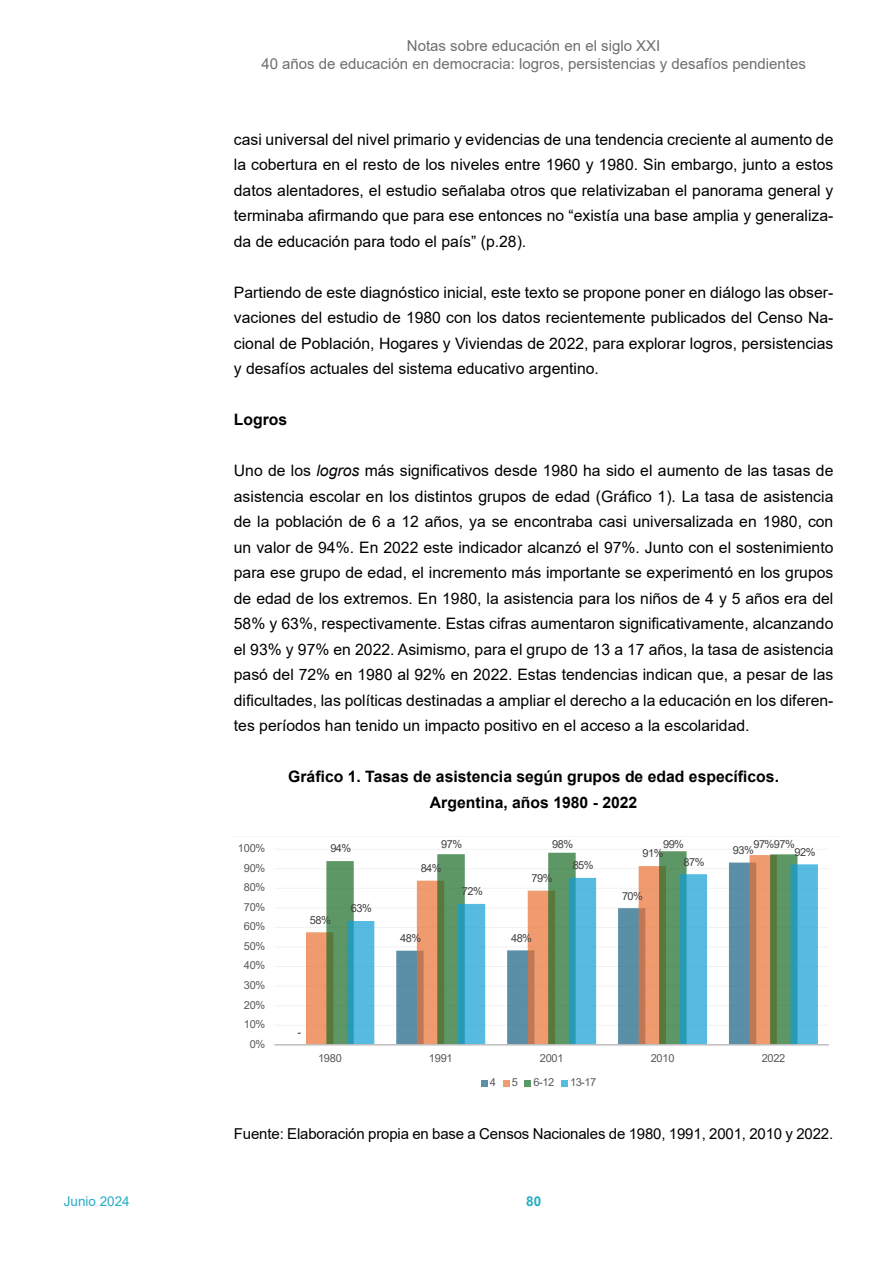
<style>
.page{position:relative;width:893px;height:1263px;background:#fff}
.page>*{position:absolute;margin:0;border:0;box-sizing:border-box;transform-origin:0 0}
.t1{font:15.75px/25.5px "Arial";color:#000;text-align:justify}
.t2{font:700 15.75px/25.5px "Arial";color:#000;text-align:center}
.t3{font:15px/18px "Arial";color:#6d6e71;text-align:center}
.t4{font:15px "Arial";letter-spacing:-.01em;color:#000}
.t5{font:13.5px "Arial";color:#26adc4}
.t6{font:700 13.5px "Arial";color:#26adc4}
.t7{font:11.1px "Arial";letter-spacing:-.025em;color:#595959}
.t8{font:11.1px "Arial";letter-spacing:-.05em;color:#404040}
.s1{font-style:italic}
</style>
<div class="page">
<svg style="left:274px;top:851px;width:555px;height:236px"></svg>
<p class="t3" style="left:261px;top:37px;width:546px">Notas sobre educación en el siglo XXI<br>40 años de educación en democracia: logros, persistencias y desafíos pendientes</p>
<p class="t1" style="left:234px;top:126px;width:601px">casi universal del nivel primario y evidencias de una tendencia creciente al aumento de la cobertura en el resto de los niveles entre 1960 y 1980. Sin embargo, junto a estos datos alentadores, el estudio señalaba otros que relativizaban el panorama general y terminaba afirmando que para ese entonces no “existía una base amplia y generaliza&shy;da de educación para todo el país” (p.28).</p>
<p class="t1" style="left:234px;top:279px;width:601px">Partiendo de este diagnóstico inicial, este texto se propone poner en diálogo las obser&shy;vaciones del estudio de 1980 con los datos recientemente publicados del Censo Na&shy;cional de Población, Hogares y Viviendas de 2022, para explorar logros, persistencias y desafíos actuales del sistema educativo argentino.</p>
<p class="t2" style="left:234px;top:407px;width:55px">Logros</p>
<p class="t1" style="left:234px;top:458px;width:601px">Uno de los <span class="s1">logros</span> más significativos desde 1980 ha sido el aumento de las tasas de asistencia escolar en los distintos grupos de edad (Gráfico 1). La tasa de asistencia de la población de 6 a 12 años, ya se encontraba casi universalizada en 1980, con un valor de 94%. En 2022 este indicador alcanzó el 97%. Junto con el sostenimiento para ese grupo de edad, el incremento más importante se experimentó en los grupos de edad de los extremos. En 1980, la asistencia para los niños de 4 y 5 años era del 58% y 63%, respectivamente. Estas cifras aumentaron significativamente, alcanzando el 93% y 97% en 2022. Asimismo, para el grupo de 13 a 17 años, la tasa de asistencia pasó del 72% en 1980 al 92% en 2022. Estas tendencias indican que, a pesar de las dificultades, las políticas destinadas a ampliar el derecho a la educación en los diferen&shy;tes períodos han tenido un impacto positivo en el acceso a la escolaridad.</p>
<p class="t2" style="left:288px;top:764px;width:492px">Gráfico 1. Tasas de asistencia según grupos de edad específicos.<br>Argentina, años 1980 - 2022</p>
<p class="t7" style="left:238px;top:840px;width:29px">100%</p>
<p class="t7" style="left:244px;top:860px;width:23px">90%</p>
<p class="t7" style="left:244px;top:880px;width:23px">80%</p>
<p class="t7" style="left:244px;top:899px;width:23px">70%</p>
<p class="t7" style="left:244px;top:919px;width:23px">60%</p>
<p class="t7" style="left:244px;top:938px;width:23px">50%</p>
<p class="t7" style="left:244px;top:958px;width:23px">40%</p>
<p class="t7" style="left:244px;top:977px;width:23px">30%</p>
<p class="t7" style="left:244px;top:997px;width:23px">20%</p>
<p class="t7" style="left:244px;top:1016px;width:23px">10%</p>
<p class="t7" style="left:250px;top:1036px;width:17px">0%</p>
<p class="t8" style="left:330px;top:841px;width:22px">94%</p>
<p class="t8" style="left:310px;top:912px;width:22px">58%</p>
<p class="t8" style="left:351px;top:901px;width:22px">63%</p>
<p class="t8" style="left:441px;top:836px;width:22px">97%</p>
<p class="t8" style="left:552px;top:836px;width:22px">98%</p>
<p class="t8" style="left:663px;top:836px;width:22px">99%</p>
<p class="t8" style="left:753px;top:836px;width:43px">97%97%</p>
<p class="t8" style="left:733px;top:842px;width:22px">93%</p>
<p class="t8" style="left:794px;top:844px;width:22px">92%</p>
<p class="t8" style="left:642px;top:846px;width:22px">91%</p>
<p class="t8" style="left:573px;top:858px;width:22px">85%</p>
<p class="t8" style="left:684px;top:854px;width:22px">87%</p>
<p class="t8" style="left:421px;top:860px;width:22px">84%</p>
<p class="t8" style="left:532px;top:870px;width:22px">79%</p>
<p class="t8" style="left:462px;top:884px;width:22px">72%</p>
<p class="t8" style="left:400px;top:930px;width:22px">48%</p>
<p class="t8" style="left:511px;top:930px;width:22px">48%</p>
<p class="t8" style="left:622px;top:888px;width:22px">70%</p>
<p class="t8" style="left:297px;top:1024px;width:5px">-</p>
<p class="t7" style="left:318px;top:1050px;width:25px">1980</p>
<p class="t7" style="left:429px;top:1050px;width:25px">1991</p>
<p class="t7" style="left:540px;top:1050px;width:25px">2001</p>
<p class="t7" style="left:651px;top:1050px;width:25px">2010</p>
<p class="t7" style="left:762px;top:1050px;width:25px">2022</p>
<p class="t7" style="left:490px;top:1075px;width:8px">4</p>
<p class="t7" style="left:512px;top:1075px;width:8px">5</p>
<p class="t7" style="left:534px;top:1075px;width:22px">6-12</p>
<p class="t7" style="left:570px;top:1075px;width:28px">13-17</p>
<p class="t4" style="left:234px;top:1123px;width:601px">Fuente: Elaboración propia en base a Censos Nacionales de 1980, 1991, 2001, 2010 y 2022.</p>
<p class="t5" style="left:64px;top:1192px;width:68px">Junio 2024</p>
<p class="t6" style="left:526px;top:1192px;width:17px">80</p>
</div>
